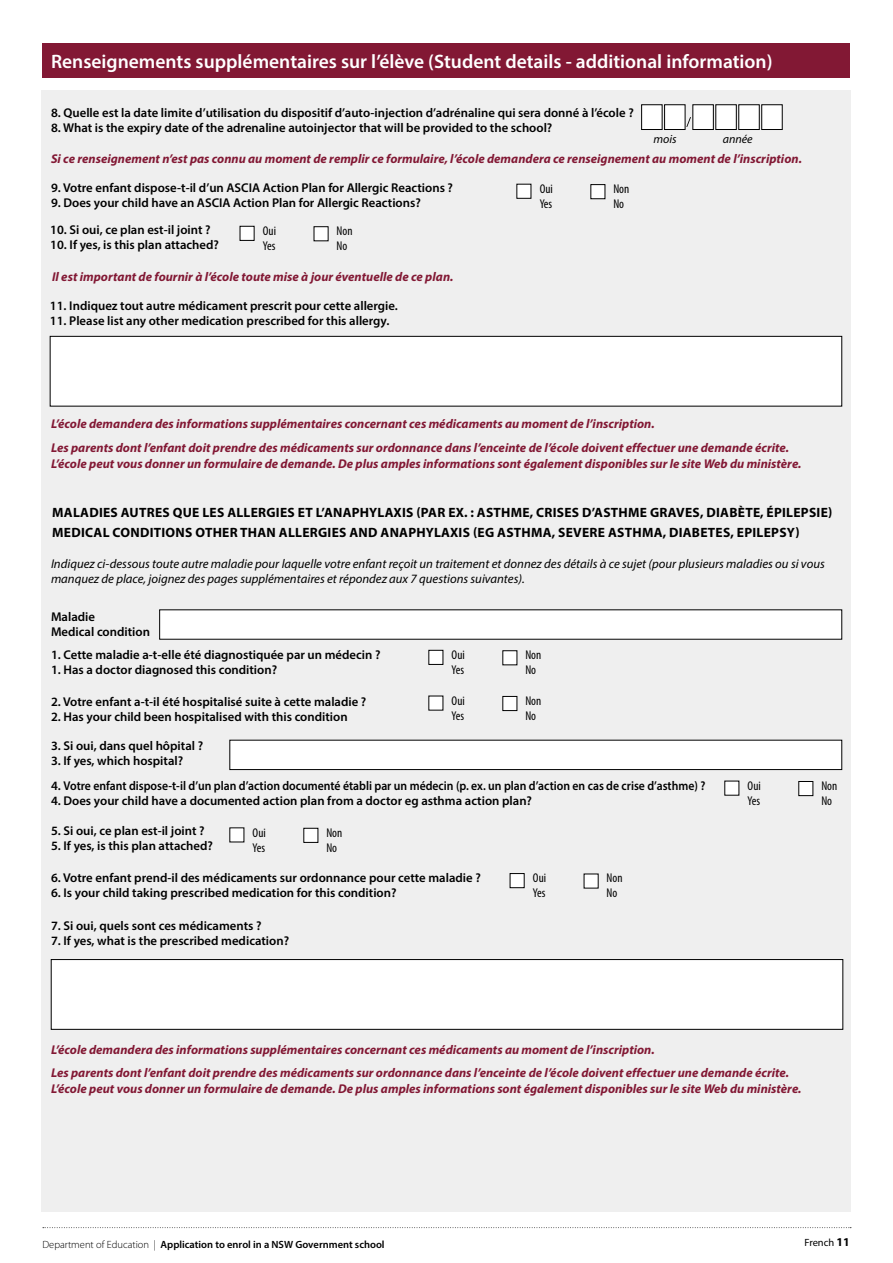
<style>
.page{position:relative;width:893px;height:1263px;background:#fff}
.page>*{position:absolute;margin:0;border:0;box-sizing:border-box;transform-origin:0 0}
.Reverse_Heading{font:600 19.5px "Myriad Pro";color:#fff}
.Subheading_black_cap{font:700 13.5px "Myriad Pro";letter-spacing:.02em;color:#000}
.Patone_text{font:italic 700 12.75px/15.3px "Myriad Pro";color:#821834}
.Questions{font:600 12.75px "Myriad Pro";color:#000}
.Questions_Eng{font:600 12.75px "Myriad Pro";color:#000}
.Text_Italic{font:italic 12.75px/15.3px "Myriad Pro";color:#000}
.Text_Italic-2{font:italic 700 12.75px "Myriad Pro";color:#821834}
.Answer{font:condensed 12.75px "Myriad Pro";color:#000}
.Answer_Eng{font:condensed 12.75px "Myriad Pro";letter-spacing:-.005em;color:#000}
.t1{font:italic 12px "Myriad Pro";color:#000}
.a__Footer{font:600 10.5px "Myriad Pro";color:#000}
.a__Page_Number{font:10.5px "Myriad Pro";color:#000}
.s1{font-weight:300}
.s2{font-weight:700;font-size:12px}
</style>
<div class="page">
<div style="left:43px;top:44px;width:807px;height:34px;background:#821834"></div>
<svg style="left:43px;top:1227px;width:808px;height:1px"></svg>
<div style="left:41px;top:90px;width:809px;height:1122px;background:#efefef"></div>
<div style="left:160px;top:610px;width:682px;height:29px;background:#fff"></div>
<div style="left:230px;top:740px;width:612px;height:29px;background:#fff"></div>
<div style="left:230px;top:740px;width:612px;height:30px;border:1px solid #000"></div>
<div style="left:51px;top:959px;width:792px;height:70px;background:#fff"></div>
<div style="left:51px;top:959px;width:792px;height:70px;border:1px solid #000"></div>
<div style="left:510px;top:873px;width:14px;height:15px;background:#fff"></div>
<div style="left:510px;top:873px;width:14px;height:15px;border:1px solid #000"></div>
<div style="left:584px;top:874px;width:14px;height:14px;background:#fff"></div>
<div style="left:230px;top:828px;width:14px;height:14px;background:#fff"></div>
<div style="left:304px;top:828px;width:14px;height:14px;background:#fff"></div>
<div style="left:725px;top:781px;width:14px;height:14px;background:#fff"></div>
<div style="left:799px;top:781px;width:14px;height:15px;background:#fff"></div>
<div style="left:799px;top:781px;width:14px;height:15px;border:1px solid #000"></div>
<div style="left:429px;top:696px;width:14px;height:14px;background:#fff"></div>
<div style="left:503px;top:696px;width:14px;height:14px;background:#fff"></div>
<div style="left:503px;top:696px;width:14px;height:15px;border:1px solid #000"></div>
<div style="left:429px;top:650px;width:14px;height:14px;background:#fff"></div>
<div style="left:429px;top:650px;width:14px;height:15px;border:1px solid #000"></div>
<div style="left:503px;top:651px;width:14px;height:14px;background:#fff"></div>
<div style="left:503px;top:650px;width:14px;height:15px;border:1px solid #000"></div>
<div style="left:50px;top:336px;width:792px;height:70px;background:#fff"></div>
<div style="left:50px;top:336px;width:792px;height:70px;border:1px solid #000"></div>
<div style="left:240px;top:226px;width:14px;height:14px;background:#fff"></div>
<div style="left:240px;top:226px;width:14px;height:15px;border:1px solid #000"></div>
<div style="left:314px;top:227px;width:14px;height:14px;background:#fff"></div>
<div style="left:314px;top:226px;width:14px;height:15px;border:1px solid #000"></div>
<div style="left:517px;top:184px;width:14px;height:14px;background:#fff"></div>
<div style="left:591px;top:185px;width:14px;height:14px;background:#fff"></div>
<div style="left:591px;top:184px;width:14px;height:15px;border:1px solid #000"></div>
<svg style="left:641px;top:104px;width:142px;height:26px"></svg>
<p class="Reverse_Heading" style="left:51px;top:49px;width:723px">Renseignements supplémentaires sur l’élève (Student details - additional information)</p>
<p class="Questions" style="left:51px;top:105px;width:584px">8. Quelle est la date limite d’utilisation du dispositif d’auto-injection d’adrénaline qui sera donné à l’école ?</p>
<p class="Questions_Eng" style="left:51px;top:120px;width:503px">8. What is the expiry date of the adrenaline autoinjector that will be provided to the school?</p>
<p class="Text_Italic-2" style="left:51px;top:150px;width:752px">Si ce renseignement n’est pas connu au moment de remplir ce formulaire, l’école demandera ce renseignement au moment de l’inscription.</p>
<p class="Questions" style="left:51px;top:180px;width:404px">9. Votre enfant dispose-t-il d’un ASCIA Action Plan for Allergic Reactions ?</p>
<p class="Questions_Eng" style="left:51px;top:195px;width:371px">9. Does your child have an ASCIA Action Plan for Allergic Reactions?</p>
<p class="Questions" style="left:50px;top:221px;width:162px">10. Si oui, ce plan est-il joint ?</p>
<p class="Questions_Eng" style="left:50px;top:236px;width:170px">10. If yes, is this plan attached?</p>
<p class="Patone_text" style="left:52px;top:269px;width:403px">Il est important de fournir à l’école toute mise à jour éventuelle de ce plan.</p>
<p class="Questions" style="left:50px;top:298px;width:349px">11. Indiquez tout autre médicament prescrit pour cette allergie.</p>
<p class="Questions_Eng" style="left:50px;top:313px;width:341px">11. Please list any other medication prescribed for this allergy.</p>
<p class="t1" style="left:653px;top:132px;width:25px">mois</p>
<p class="t1" style="left:723px;top:132px;width:31px">année</p>
<p class="Answer" style="left:540px;top:181px;width:15px">Oui</p>
<p class="Answer_Eng" style="left:540px;top:196px;width:14px">Yes</p>
<p class="Answer" style="left:613px;top:181px;width:17px">Non</p>
<p class="Answer_Eng" style="left:613px;top:196px;width:12px">No</p>
<p class="Answer" style="left:263px;top:223px;width:15px">Oui</p>
<p class="Answer_Eng" style="left:263px;top:238px;width:14px">Yes</p>
<p class="Answer" style="left:337px;top:223px;width:17px">Non</p>
<p class="Answer_Eng" style="left:337px;top:238px;width:12px">No</p>
<p class="Patone_text" style="left:51px;top:416px;width:605px">L’école demandera des informations supplémentaires concernant ces médicaments au moment de l’inscription.</p>
<p class="Patone_text" style="left:51px;top:440px;width:752px">Les parents dont l’enfant doit prendre des médicaments sur ordonnance dans l’enceinte de l’école doivent effectuer une demande écrite.<br>L’école peut vous donner un formulaire de demande. De plus amples informations sont également disponibles sur le site Web du ministère.</p>
<p class="Subheading_black_cap" style="left:52px;top:504px;width:782px">MALADIES AUTRES QUE LES ALLERGIES ET L’ANAPHYLAXIS (PAR EX. : ASTHME, CRISES D’ASTHME GRAVES, DIABÈTE, ÉPILEPSIE)</p>
<p class="Subheading_black_cap" style="left:52px;top:523px;width:749px">MEDICAL CONDITIONS OTHER THAN ALLERGIES AND ANAPHYLAXIS (EG ASTHMA, SEVERE ASTHMA, DIABETES, EPILEPSY)</p>
<p class="Text_Italic" style="left:51px;top:556px;width:775px">Indiquez ci-dessous toute autre maladie pour laquelle votre enfant reçoit un traitement et donnez des détails à ce sujet (pour plusieurs maladies ou si vous manquez de place, joignez des pages supplémentaires et répondez aux 7 questions suivantes).</p>
<p class="Questions" style="left:51px;top:608px;width:46px">Maladie</p>
<p class="Questions_Eng" style="left:51px;top:623px;width:100px">Medical condition</p>
<p class="Questions" style="left:51px;top:646px;width:331px">1. Cette maladie a-t-elle été diagnostiquée par un médecin ?</p>
<p class="Questions_Eng" style="left:51px;top:661px;width:228px">1. Has a doctor diagnosed this condition?</p>
<p class="Questions" style="left:51px;top:693px;width:317px">2. Votre enfant a-t-il été hospitalisé suite à cette maladie ?</p>
<p class="Questions_Eng" style="left:51px;top:708px;width:298px">2. Has your child been hospitalised with this condition</p>
<p class="Questions" style="left:51px;top:738px;width:154px">3. Si oui, dans quel hôpital ?</p>
<p class="Questions_Eng" style="left:51px;top:753px;width:134px">3. If yes, which hospital?</p>
<p class="Questions" style="left:51px;top:777px;width:656px">4. Votre enfant dispose-t-il d’un plan d’action documenté établi par un médecin (p. ex. un plan d’action en cas de crise d’asthme) ?</p>
<p class="Questions_Eng" style="left:51px;top:792px;width:483px">4. Does your child have a documented action plan from a doctor eg asthma action plan?</p>
<p class="Questions" style="left:51px;top:823px;width:155px">5. Si oui, ce plan est-il joint ?</p>
<p class="Questions_Eng" style="left:51px;top:838px;width:163px">5. If yes, is this plan attached?</p>
<p class="Questions" style="left:51px;top:870px;width:431px">6. Votre enfant prend-il des médicaments sur ordonnance pour cette maladie ?</p>
<p class="Questions_Eng" style="left:51px;top:885px;width:347px">6. Is your child taking prescribed medication for this condition?</p>
<p class="Questions" style="left:51px;top:918px;width:212px">7. Si oui, quels sont ces médicaments ?</p>
<p class="Questions_Eng" style="left:51px;top:933px;width:240px">7. If yes, what is the prescribed medication?</p>
<p class="Answer" style="left:452px;top:647px;width:15px">Oui</p>
<p class="Answer_Eng" style="left:452px;top:662px;width:14px">Yes</p>
<p class="Answer" style="left:525px;top:647px;width:17px">Non</p>
<p class="Answer_Eng" style="left:525px;top:662px;width:12px">No</p>
<p class="Answer" style="left:452px;top:693px;width:15px">Oui</p>
<p class="Answer_Eng" style="left:452px;top:708px;width:14px">Yes</p>
<p class="Answer" style="left:525px;top:693px;width:17px">Non</p>
<p class="Answer_Eng" style="left:525px;top:708px;width:12px">No</p>
<p class="Answer" style="left:253px;top:824px;width:15px">Oui</p>
<p class="Answer_Eng" style="left:253px;top:839px;width:14px">Yes</p>
<p class="Answer" style="left:326px;top:824px;width:17px">Non</p>
<p class="Answer_Eng" style="left:326px;top:839px;width:12px">No</p>
<p class="Answer" style="left:533px;top:870px;width:15px">Oui</p>
<p class="Answer_Eng" style="left:533px;top:885px;width:14px">Yes</p>
<p class="Answer" style="left:607px;top:870px;width:17px">Non</p>
<p class="Answer_Eng" style="left:607px;top:885px;width:12px">No</p>
<p class="Answer" style="left:748px;top:778px;width:15px">Oui</p>
<p class="Answer_Eng" style="left:748px;top:793px;width:14px">Yes</p>
<p class="Answer" style="left:821px;top:778px;width:17px">Non</p>
<p class="Answer_Eng" style="left:821px;top:793px;width:12px">No</p>
<p class="Patone_text" style="left:51px;top:1041px;width:605px">L’école demandera des informations supplémentaires concernant ces médicaments au moment de l’inscription.</p>
<p class="Patone_text" style="left:51px;top:1065px;width:752px">Les parents dont l’enfant doit prendre des médicaments sur ordonnance dans l’enceinte de l’école doivent effectuer une demande écrite.<br>L’école peut vous donner un formulaire de demande. De plus amples informations sont également disponibles sur le site Web du ministère.</p>
<p class="a__Footer" style="left:43px;top:1237px;width:344px"><span class="s1">Department of Education |</span> Application to enrol in a NSW Government school</p>
<p class="a__Page_Number" style="left:804px;top:1236px;width:47px">French <span class="s2">11</span></p>
</div>
